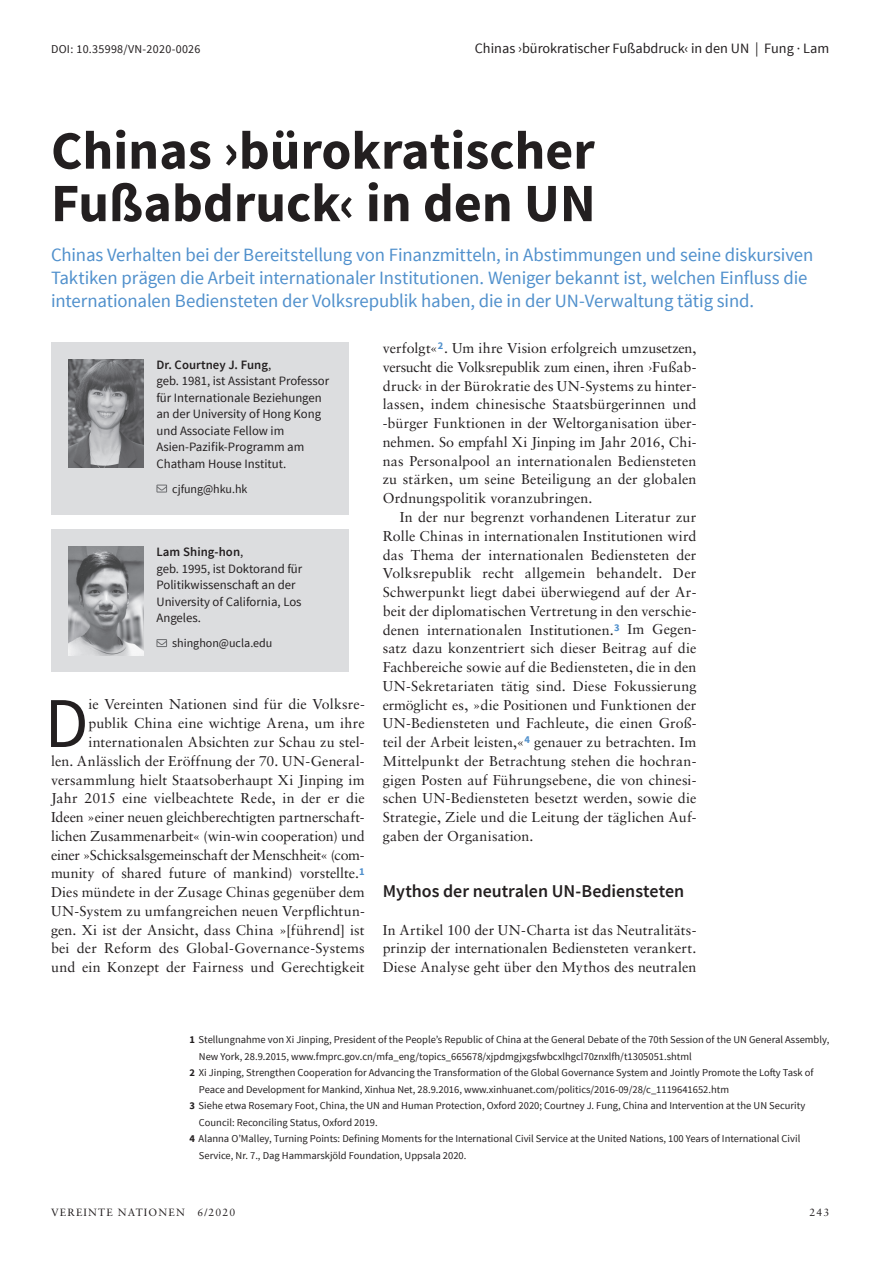
<style>
.page{position:relative;width:893px;height:1263px;background:#fff}
.page>*{position:absolute;margin:0;border:0;box-sizing:border-box;transform-origin:0 0}
.t1{font:71.4px "Source Sans Pro";color:#231f20}
.t2{font:700 54px/52.5px "Source Sans Pro";color:#231f20}
.t3{font:18.75px/23.2px "Source Sans Pro";letter-spacing:-.01em;color:#5090cc}
.t4{font:600 18px "Source Sans Pro";letter-spacing:-.005em;color:#231f20}
.t5{font:14.25px/18.8px "Sabon LT Std";letter-spacing:.005em;color:#231f20;text-align:justify}
.t6{font:14.25px "Source Sans Pro";color:#231f20}
.t7{font:12.75px/16.5px "Source Sans Pro";color:#231f20}
.t8{font:12px "Source Sans Pro";color:#231f20}
.t9{font:12px "Source Sans Pro";letter-spacing:.025em;color:#231f20}
.t10{font:10.5px "Source Sans Pro";color:#231f20}
.t11{font:10.5px "Sabon LT Std";letter-spacing:.11em;color:#231f20}
.s1{font-weight:600}
.s2{font-weight:700}
</style>
<div class="page">
<div style="left:51px;top:342px;width:298px;height:172px;background:#dcdddf"></div>
<svg style="left:156px;top:485px;width:11px;height:7px"></svg>
<img style="left:68px;top:359px;width:76px;height:109px">
<div style="left:51px;top:530px;width:298px;height:142px;background:#dcdddf"></div>
<svg style="left:156px;top:639px;width:11px;height:8px"></svg>
<img style="left:68px;top:547px;width:76px;height:108px">
<p class="t9" style="left:51px;top:42px;width:151px">DOI: 10.35998/VN-2020-0026</p>
<p class="t6" style="left:475px;top:40px;width:356px">Chinas ›bürokratischer Fußabdruck‹ in den UN | Fung · Lam</p>
<h2 class="t2" style="left:51px;top:126px;width:546px">Chinas ›bürokratischer<br>Fußabdruck‹ in den UN</h2>
<p class="t3" style="left:51px;top:243px;width:764px">Chinas Verhalten bei der Bereitstellung von Finanzmitteln, in Abstimmungen und seine diskursiven<br>Taktiken prägen die Arbeit internationaler Institutionen. Weniger bekannt ist, welchen Einfluss die internationalen Bediensteten der Volksrepublik haben, die in der UN-Verwaltung tätig sind.</p>
<p class="t5" style="left:383px;top:339px;width:315px">verfolgt«<sup>2</sup>. Um ihre Vision erfolgreich umzusetzen, versucht die Volksrepublik zum einen, ihren ›Fußab&shy;druck‹ in der Bürokratie des Un-Systems zu hinter&shy;lassen, indem chinesische Staatsbürgerinnen und -bürger Funktionen in der Weltorganisation über&shy;nehmen. So empfahl Xi Jinping im Jahr 2016, Chi&shy;nas Personalpool an internationalen Bediensteten zu stärken, um seine Beteiligung an der globalen ordnungspolitik voranzubringen.</p>
<p class="t5" style="left:383px;top:507px;width:315px;text-indent:17px">in der nur begrenzt vorhandenen Literatur zur rolle Chinas in internationalen institutionen wird das thema der internationalen Bediensteten der Volksrepublik recht allgemein behandelt. Der Schwerpunkt liegt dabei überwiegend auf der ar&shy;beit der diplomatischen Vertretung in den verschie&shy;denen internationalen institutionen.<sup>3</sup> im Gegen&shy;satz dazu konzentriert sich dieser Beitrag auf die Fachbereiche sowie auf die Bediensteten, die in den Un-Sekretariaten tätig sind. Diese Fokussierung ermöglicht es, »die Positionen und Funktionen der Un-Bediensteten und Fachleute, die einen Groß - teil der arbeit leisten,«<sup>4</sup> genauer zu betrachten. im Mittelpunkt der Betrachtung stehen die hochran&shy;gigen Posten auf Führungsebene, die von chinesi&shy;schen Un-Bediensteten besetzt werden, sowie die Strategie, Ziele und die Leitung der täglichen auf&shy;gaben der organisation.</p>
<p class="t7" style="left:156px;top:356px;width:174px"><span class="s1">Dr. Courtney J. Fung</span>,<br>geb. 1981, ist Assistant Professor für Internationale Beziehungen an der University of Hong Kong und Associate Fellow im<br>Asien-Pazifik-Programm am<br>Chatham House Institut.</p>
<p class="t8" style="left:172px;top:481px;width:77px">cjfung@hku.hk</p>
<p class="t7" style="left:156px;top:544px;width:147px"><span class="s1">Lam Shing-hon</span>,<br>geb. 1995, ist Doktorand für<br>Politikwissenschaft an der<br>University of California, Los<br>Angeles.</p>
<p class="t8" style="left:172px;top:636px;width:102px">shinghon@ucla.edu</p>
<p class="t5" style="left:51px;top:695px;width:315px;text-align:right">ie Vereinten nationen sind für die Volksre&shy;publik China eine wichtige arena, um ihre internationalen absichten zur Schau zu stel-<br>len. anlässlich der eröffnung der 70. Un-General&shy;versammlung hielt Staatsoberhaupt Xi Jinping im Jahr 2015 eine vielbeachtete rede, in der er die ideen »einer neuen gleichberechtigten partnerschaft&shy;lichen Zusammenarbeit« (win-win cooperation) und einer »Schicksalsgemeinschaft der Menschheit« (com&shy;munity of shared future of mankind) vorstellte.<sup>1<br></sup>Dies mündete in der Zusage Chinas gegenüber dem Un-System zu umfangreichen neuen Verpflichtun&shy;gen. Xi ist der ansicht, dass China »[führend] ist bei der reform des Global-Governance-Systems und ein Konzept der Fairness und Gerechtigkeit</p>
<h1 class="t1" style="left:45px;top:679px;width:45px">D</h1>
<p class="t4" style="left:383px;top:880px;width:303px">Mythos der neutralen UN-Bediensteten</p>
<p class="t5" style="left:383px;top:920px;width:315px">in artikel 100 der Un-Charta ist das neutralitäts&shy;prinzip der internationalen Bediensteten verankert.<br>Diese analyse geht über den Mythos des neutralen</p>
<p class="t10" style="left:189px;top:1033px;width:641px"><span class="s2">1</span> Stellungnahme von Xi Jinping, President of the People’s Republic of China at the General Debate of the 70th Session of the UN General Assembly,</p>
<p class="t10" style="left:199px;top:1050px;width:494px">New York, 28.9.2015, www.fmprc.gov.cn/mfa_eng/topics_665678/xjpdmgjxgsfwbcxlhgcl70znxlfh/t1305051.shtml</p>
<p class="t10" style="left:190px;top:1066px;width:626px"><span class="s2">2</span> Xi Jinping, Strengthen Cooperation for Advancing the Transformation of the Global Governance System and Jointly Promote the Lofty Task of</p>
<p class="t10" style="left:199px;top:1083px;width:532px">Peace and Development for Mankind, Xinhua Net, 28.9.2016, www.xinhuanet.com/politics/2016-09/28/c_1119641652.htm</p>
<p class="t10" style="left:189px;top:1099px;width:617px"><span class="s2">3</span> Siehe etwa Rosemary Foot, China, the UN and Human Protection, Oxford 2020; Courtney J. Fung, China and Intervention at the UN Security</p>
<p class="t10" style="left:199px;top:1116px;width:180px">Council: Reconciling Status, Oxford 2019.</p>
<p class="t10" style="left:189px;top:1132px;width:612px"><span class="s2">4</span> Alanna O’Malley, Turning Points: Defining Moments for the International Civil Service at the United Nations, 100 Years of International Civil</p>
<p class="t10" style="left:199px;top:1149px;width:269px">Service, Nr. 7., Dag Hammarskjöld Foundation, Uppsala 2020.</p>
<p class="t11" style="left:51px;top:1206px;width:186px">Vereinte nationen 6/2020</p>
<p class="t11" style="left:809px;top:1206px;width:21px">243</p>
</div>
